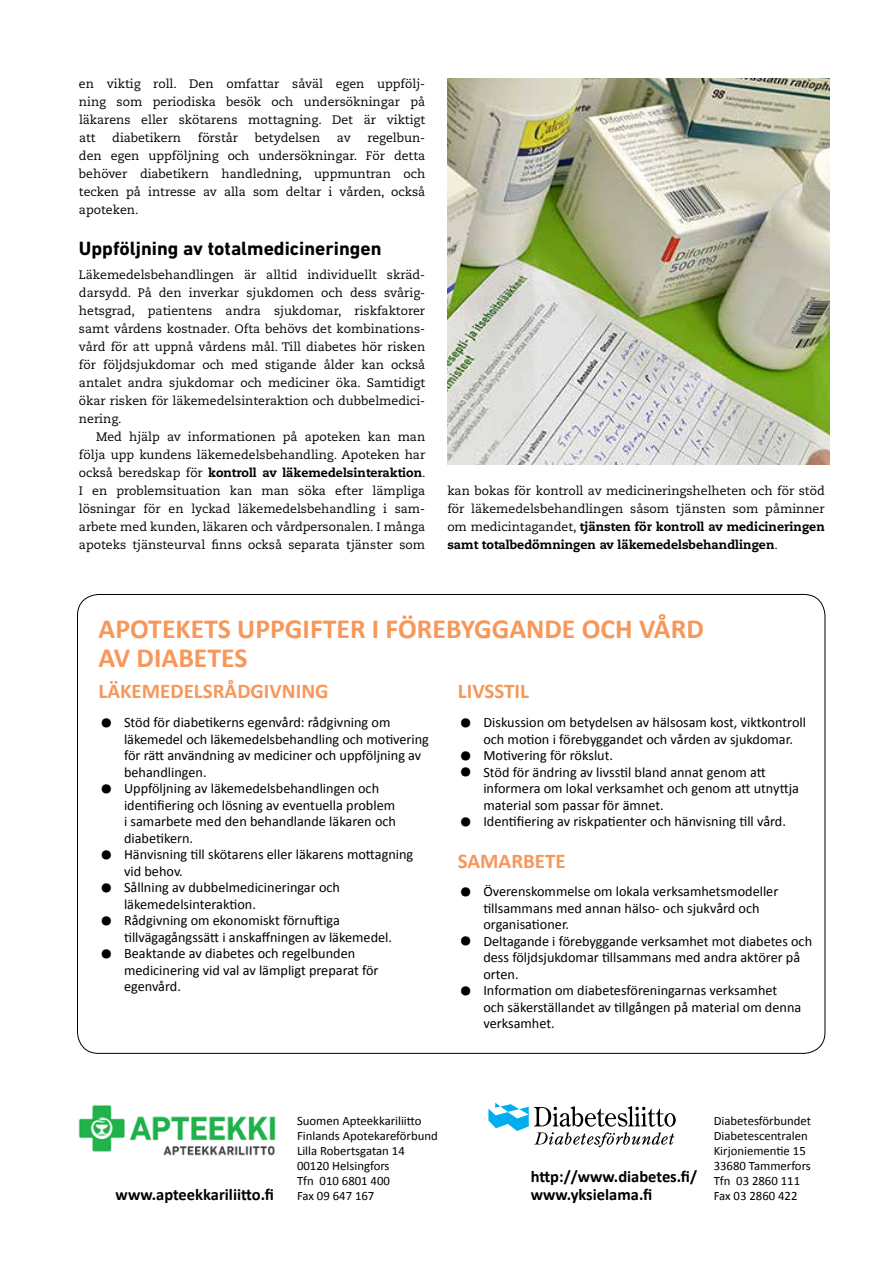
<style>
.page{position:relative;width:893px;height:1263px;background:#fff}
.page>*{position:absolute;margin:0;border:0;box-sizing:border-box;transform-origin:0 0}
.t1{font:700 27.75px/28.5px "Calibri";color:#f79759}
.t2{font:700 21px "Calibri";color:#f79759}
.t3{font:700 19.5px "DIN Next LT Pro";color:#000}
.t4{font:700 16.5px "Calibri";color:#000}
.t5{font:14.25px/16.5px "Calibri";color:#000}
.t6{font:12.75px/15px "Calibri";color:#000}
.t7{font:12.3px/18px "Caecilia LT Std";color:#000;text-align:justify}
.s1{font-weight:800}
.s2{font-family:"DIN Next LT Pro";font-size:36px}
</style>
<div class="page">
<img style="left:78px;top:1104px;width:198px;height:52px">
<svg style="left:488px;top:1103px;width:188px;height:44px"></svg>
<img style="left:447px;top:79px;width:383px;height:385px">
<p class="t7" style="left:79px;top:75px;width:348px">en viktig roll. Den omfattar såväl egen uppfölj&shy;ning som periodiska besök och undersökningar på läkarens eller skötarens mottagning. Det är viktigt att</p>
<p class="t7" style="left:112px;top:129px;width:70px">diabetikern</p>
<p class="t7" style="left:198px;top:129px;width:42px">förstår</p>
<p class="t7" style="left:255px;top:129px;width:67px">betydelsen</p>
<p class="t7" style="left:337px;top:129px;width:15px">av</p>
<p class="t7" style="left:79px;top:129px;width:348px;text-align:left;text-indent:288px">regelbun&shy;den egen uppföljning och undersökningar. För detta behöver diabetikern handledning, uppmuntran och tecken på intresse av alla som deltar i vården, också apoteken.</p>
<h3 class="t3" style="left:79px;top:237px;width:304px">Uppföljning av totalmedicineringen</h3>
<p class="t7" style="left:79px;top:266px;width:348px;text-align:left">Läkemedelsbehandlingen är alltid individuellt skräd&shy;darsydd. På den inverkar sjukdomen och dess svårig&shy;hetsgrad, patientens andra sjukdomar, riskfaktorer samt vårdens kostnader. Ofta behövs det kombinations&shy;vård för att uppnå vårdens mål. Till diabetes hör risken för följdsjukdomar och med stigande ålder kan också antalet andra sjukdomar och mediciner öka. Samtidigt ökar risken för läkemedelsinteraktion och dubbelmedici-- nering.</p>
<p class="t7" style="left:79px;top:428px;width:348px;text-indent:17px">Med hjälp av informationen på apoteken kan man följa upp kundens läkemedelsbehandling. Apoteken har också beredskap för <span class="s1">kontroll av läkemedelsinteraktion</span>.<br>I en problemsituation kan man söka efter lämpliga lösningar för en lyckad läkemedelsbehandling i sam&shy;arbete med kunden, läkaren och vårdpersonalen. I många apoteks tjänsteurval finns också separata tjänster som</p>
<p class="t7" style="left:447px;top:482px;width:379px">kan bokas för kontroll av medicineringshelheten och för stöd för läkemedelsbehandlingen såsom tjänsten som påminner om medicintagandet, <span class="s1">tjänsten för kontroll av medicineringen samt totalbedömningen av läkemedelsbehandlingen</span>.</p>
<h1 class="t1" style="left:99px;top:615px;width:607px">APOTEKETS UPPGIFTER I FÖREBYGGANDE OCH VÅRD<br>AV DIABETES</h1>
<h2 class="t2" style="left:99px;top:678px;width:232px">LÄKEMEDELSRÅDGIVNING</h2>
<p class="t5" style="left:124px;top:714px;width:306px;text-indent:-26px"><span class="s2">•</span> Stöd för diabetikerns egenvård: rådgivning om läkemedel och läkemedelsbehandling och motivering för rätt användning av mediciner och uppföljning av behandlingen.</p>
<p class="t5" style="left:124px;top:780px;width:273px;text-indent:-26px"><span class="s2">•</span> Uppföljning av läkemedelsbehandlingen och identifiering och lösning av eventuella problem i samarbete med den behandlande läkaren och diabetikern.</p>
<p class="t5" style="left:124px;top:846px;width:291px;text-indent:-26px"><span class="s2">•</span> Hänvisning till skötarens eller läkarens mottagning vid behov.</p>
<p class="t5" style="left:124px;top:879px;width:217px;text-indent:-26px"><span class="s2">•</span> Sållning av dubbelmedicineringar och läkemedelsinteraktion.</p>
<p class="t5" style="left:124px;top:912px;width:270px;text-indent:-26px"><span class="s2">•</span> Rådgivning om ekonomiskt förnuftiga tillvägagångssätt i anskaffningen av läkemedel.</p>
<p class="t5" style="left:124px;top:945px;width:256px;text-indent:-26px"><span class="s2">•</span> Beaktande av diabetes och regelbunden medicinering vid val av lämpligt preparat för egenvård.</p>
<h2 class="t2" style="left:458px;top:678px;width:73px">LIVSSTIL</h2>
<p class="t5" style="left:483px;top:714px;width:324px;text-indent:-26px"><span class="s2">•</span> Diskussion om betydelsen av hälsosam kost, viktkontroll och motion i förebyggandet och vården av sjukdomar.</p>
<p class="t5" style="left:458px;top:747px;width:157px"><span class="s2">•</span> Motivering för rökslut.</p>
<p class="t5" style="left:483px;top:763px;width:317px;text-indent:-26px"><span class="s2">•</span> Stöd för ändring av livsstil bland annat genom att informera om lokal verksamhet och genom att utnyttja material som passar för ämnet.</p>
<p class="t5" style="left:458px;top:813px;width:330px"><span class="s2">•</span> Identifiering av riskpatienter och hänvisning till vård.</p>
<h2 class="t2" style="left:458px;top:847px;width:109px">SAMARBETE</h2>
<p class="t5" style="left:483px;top:883px;width:296px;text-indent:-26px"><span class="s2">•</span> Överenskommelse om lokala verksamhetsmodeller tillsammans med annan hälso- och sjukvård och organisationer.</p>
<p class="t5" style="left:483px;top:933px;width:330px;text-indent:-26px"><span class="s2">•</span> Deltagande i förebyggande verksamhet mot diabetes och dess följdsjukdomar tillsammans med andra aktörer på orten.</p>
<p class="t5" style="left:483px;top:982px;width:319px;text-indent:-26px"><span class="s2">•</span> Information om diabetesföreningarnas verksamhet och säkerställandet av tillgången på material om denna verksamhet.</p>
<p class="t6" style="left:297px;top:1113px;width:142px">Suomen Apteekkariliitto<br>Finlands Apotekareförbund<br>Lilla Robertsgatan 14<br>00120 Helsingfors<br>Tfn 010 6801 400<br>Fax 09 647 167</p>
<p class="t6" style="left:714px;top:1113px;width:99px">Diabetesförbundet<br>Diabetescentralen<br>Kirjoniementie 15<br>33680 Tammerfors<br>Tfn 03 2860 111<br>Fax 03 2860 422</p>
<h3 class="t4" style="left:531px;top:1166px;width:168px">http://www.diabetes.fi/</h3>
<h3 class="t4" style="left:116px;top:1184px;width:160px">www.apteekkariliitto.fi</h3>
<h3 class="t4" style="left:531px;top:1184px;width:123px">www.yksielama.fi</h3>
</div>
